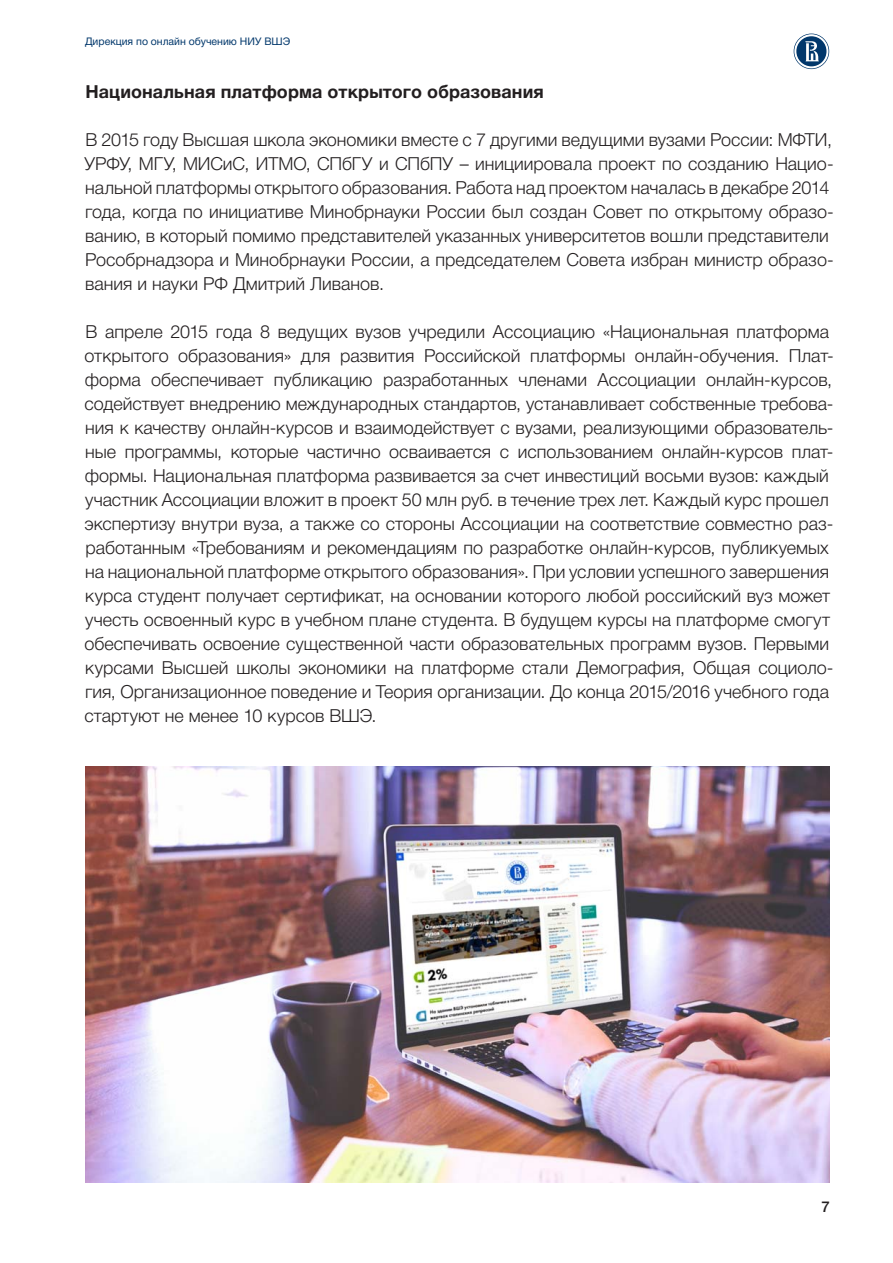
<style>
.page{position:relative;width:893px;height:1263px;background:#fff}
.page>*{position:absolute;margin:0;border:0;box-sizing:border-box;transform-origin:0 0}
.t1{font:300 18px/24px "Helvetica Neue Cyr";color:#231f20}
.t2{font:700 18px "Helvetica Neue Cyr";color:#231f20}
.t3{font:500 15px "Helvetica Neue Cyr";color:#231f20}
.t4{font:10.5px "Helvetica Neue Cyr";color:#01376b}
</style>
<div class="page">
<svg style="left:794px;top:34px;width:35px;height:35px"></svg>
<svg style="left:794px;top:34px;width:34px;height:34px"></svg>
<svg style="left:796px;top:36px;width:30px;height:30px"></svg>
<img style="left:85px;top:767px;width:744px;height:415px">
<p class="t4" style="left:85px;top:37px;width:207px">Дирекция по онлайн обучению НИУ ВШЭ</p>
<p class="t2" style="left:85px;top:85px;width:460px">Национальная платформа открытого образования</p>
<p class="t1" style="left:85px;top:130px;width:751px">В 2015 году Высшая школа экономики вместе с 7 другими ведущими вузами России: МФТИ, УРФУ, МГУ, МИСиС, ИТМО, СПбГУ и СПбПУ – инициировала проект по созданию Нацио&shy;нальной платформы открытого образования. Работа над проектом началась в декабре 2014 года, когда по инициативе Минобрнауки России был создан Совет по открытому образо&shy;ванию, в который помимо представителей указанных университетов вошли представители Рособрнадзора и Минобрнауки России, а председателем Совета избран министр образо&shy;вания и науки РФ Дмитрий Ливанов.</p>
<p class="t1" style="left:84px;top:322px;width:751px">В апреле 2015 года 8 ведущих вузов учредили Ассоциацию «Национальная платформа открытого образования» для развития Российской платформы онлайн-обучения. Плат&shy;форма обеспечивает публикацию разработанных членами Ассоциации онлайн-курсов, содействует внедрению международных стандартов, устанавливает собственные требова&shy;ния к качеству онлайн-курсов и взаимодействует с вузами, реализующими образователь&shy;ные программы, которые частично осваивается с использованием онлайн-курсов плат&shy;формы. Национальная платформа развивается за счет инвестиций восьми вузов: каждый участник Ассоциации вложит в проект 50 млн руб. в течение трех лет. Каждый курс прошел экспертизу внутри вуза, а также со стороны Ассоциации на соответствие совместно раз&shy;работанным «Требованиям и рекомендациям по разработке онлайн-курсов, публикуемых на национальной платформе открытого образования». При условии успешного завершения курса студент получает сертификат, на основании которого любой российский вуз может учесть освоенный курс в учебном плане студента. В будущем курсы на платформе смогут обеспечивать освоение существенной части образовательных программ вузов. Первыми курсами Высшей школы экономики на платформе стали Демография, Общая социоло&shy;гия, Организационное поведение и Теория организации. До конца 2015/2016 учебного года стартуют не менее 10 курсов ВШЭ.</p>
<p class="t3" style="left:821px;top:1201px;width:10px">7</p>
</div>
